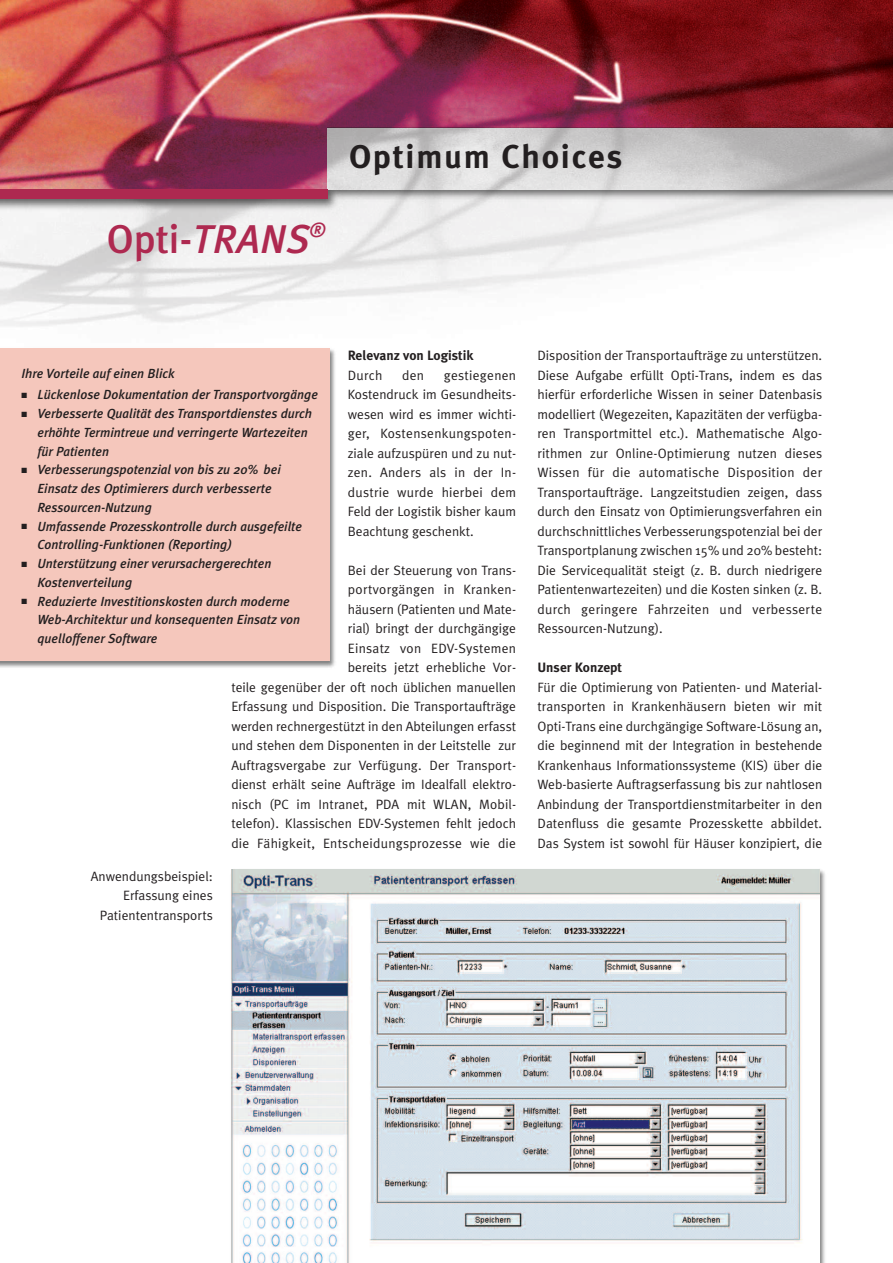
<style>
.page{position:relative;width:893px;height:1263px;background:#fff}
.page>*{position:absolute;margin:0;border:0;box-sizing:border-box;transform-origin:0 0}
.t1{font:500 40.2px "Meta Plus";color:#ae2950}
.t2{font:700 33px "Meta Plus";letter-spacing:.055em;color:#231f20}
.t3{font:13.5px/19.5px "Meta Plus Normal";color:#231f20;text-align:justify}
.t4{font:700 13.5px "Meta Plus";color:#231f20}
.t5{font:italic 500 13.2px/18.8px "Meta Plus";color:#231f20}
.s1{font-style:italic}
</style>
<div class="page">
<img style="left:0;top:199px;width:893px;height:16px">
<svg style="left:327px;top:190px;width:566px;height:9px"></svg>
<img style="left:0;top:0;width:893px;height:190px">
<img style="left:327px;top:128px;width:566px;height:62px">
<img style="left:0;top:347px;width:336px;height:321px">
<div style="left:0;top:348px;width:330px;height:313px;background:#f5c7bc"></div>
<img style="left:232px;top:869px;width:587px;height:394px">
<div style="left:0;top:190px;width:327px;height:9px;background:#ae2950"></div>
<h1 class="t1" style="left:107px;top:215px;width:220px">Opti-<span class="s1">TRANS</span><sup>®</sup></h1>
<h2 class="t2" style="left:349px;top:137px;width:275px">Optimum Choices</h2>
<p class="t4" style="left:348px;top:347px;width:127px">Relevanz von Logistik</p>
<p class="t3" style="left:348px;top:365px;width:36px">Durch</p>
<p class="t3" style="left:402px;top:365px;width:23px">den</p>
<p class="t5" style="left:21px;top:364px;width:155px">Ihre Vorteile auf einen Blick</p>
<p class="t5" style="left:21px;top:385px;width:298px">■ Lückenlose Dokumentation der Transportvorgänge</p>
<p class="t5" style="left:37px;top:404px;width:276px;text-indent:-16px">■ Verbesserte Qualität des Transportdienstes durch erhöhte Termintreue und verringerte Wartezeiten für Patienten</p>
<p class="t5" style="left:37px;top:460px;width:245px;text-indent:-16px">■ Verbesserungspotenzial von bis zu 20% bei<br>Einsatz des Optimierers durch verbesserte<br>Ressourcen-Nutzung</p>
<p class="t5" style="left:37px;top:517px;width:266px;text-indent:-16px">■ Umfassende Prozesskontrolle durch ausgefeilte<br>Controlling-Funktionen (Reporting)</p>
<p class="t5" style="left:37px;top:554px;width:236px;text-indent:-16px">■ Unterstützung einer verursachergerechten<br>Kostenverteilung</p>
<p class="t5" style="left:37px;top:592px;width:264px;text-indent:-16px">■ Reduzierte Investitionskosten durch moderne<br>Web-Architektur und konsequenten Einsatz von quelloffener Software</p>
<p class="t3" style="left:348px;top:365px;width:170px;text-indent:96px">gestiegenen Kostendruck im Gesundheits&shy;wesen wird es immer wichti&shy;ger, Kostensenkungspoten&shy;ziale aufzuspüren und zu nut&shy;zen. Anders als in der In&shy;dustrie wurde hierbei dem Feld der Logistik bisher kaum Beachtung geschenkt.</p>
<p class="t3" style="left:231px;top:560px;width:286px;text-align:right">Bei der Steuerung von Trans-<br>portvorgängen in Kranken-<br>häusern (Patienten und Mate-<br>rial) bringt der durchgängige<br>Einsatz von EDV-Systemen<br>bereits jetzt erhebliche Vor-<br>teile gegenüber der oft noch üblichen manuellen Erfassung und Disposition. Die Transportaufträge werden rechnergestützt in den Abteilungen erfasst und stehen dem Disponenten in der Leitstelle zur Auftragsvergabe zur Verfügung. Der Transport&shy;dienst erhält seine Aufträge im Idealfall elektro&shy;nisch (PC im Intranet, PDA mit WLAN, Mobil&shy;telefon). Klassischen EDV-Systemen fehlt jedoch die Fähigkeit, Entscheidungsprozesse wie die</p>
<p class="t3" style="left:91px;top:866px;width:123px;text-align:right">Anwendungsbeispiel:<br>Erfassung eines<br>Patiententransports</p>
<p class="t3" style="left:537px;top:346px;width:286px">Disposition der Transportaufträge zu unterstützen.<br>Diese Aufgabe erfüllt Opti-Trans, indem es das hierfür erforderliche Wissen in seiner Datenbasis modelliert (Wegezeiten, Kapazitäten der verfügba&shy;ren Transportmittel etc.). Mathematische Algo&shy;rithmen zur Online-Optimierung nutzen dieses Wissen für die automatische Disposition der Transportaufträge. Langzeitstudien zeigen, dass durch den Einsatz von Optimierungsverfahren ein durchschnittliches Verbesserungspotenzial bei der Transportplanung zwischen 15% und 20% besteht:<br>Die Servicequalität steigt (z. B. durch niedrigere Patientenwartezeiten) und die Kosten sinken (z. B. durch geringere Fahrzeiten und verbesserte Ressourcen-Nutzung).</p>
<p class="t4" style="left:537px;top:659px;width:86px">Unser Konzept</p>
<p class="t3" style="left:537px;top:677px;width:286px">Für die Optimierung von Patienten- und Material&shy;transporten in Krankenhäusern bieten wir mit Opti-Trans eine durchgängige Software-Lösung an, die beginnend mit der Integration in bestehende Krankenhaus Informationssysteme (KIS) über die Web-basierte Auftragserfassung bis zur nahtlosen Anbindung der Transportdienstmitarbeiter in den Datenfluss die gesamte Prozesskette abbildet.<br>Das System ist sowohl für Häuser konzipiert, die</p>
</div>
